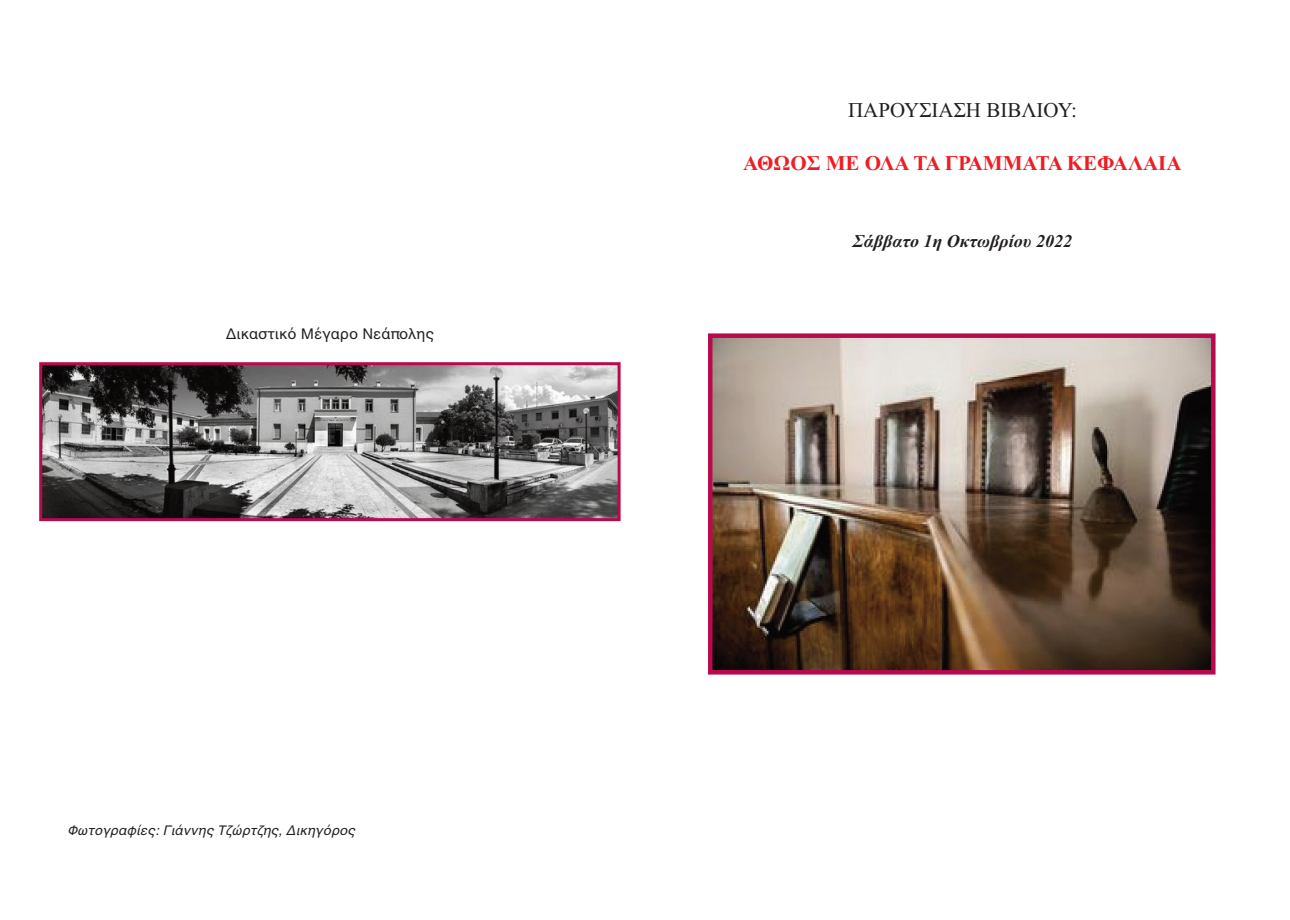
<style>
.page{position:relative;width:1290px;height:920px;background:#fff}
.page>*{position:absolute;margin:0;border:0;box-sizing:border-box;transform-origin:0 0}
.t1{font:700 21px "Times New Roman";color:#ee1d23}
.t2{font:21px "Times New Roman";color:#231f20}
.t3{font:italic 700 18px "Times New Roman";color:#231f20}
.t4{font:15px "Helvetica";color:#231f20}
.t5{font:italic 13.5px "Helvetica";color:#231f20}
</style>
<div class="page">
<img style="left:713px;top:338px;width:497px;height:332px">
<div style="left:708px;top:333px;width:507px;height:342px;border:4px solid #b80a4d"></div>
<img style="left:43px;top:366px;width:574px;height:151px">
<div style="left:39px;top:362px;width:582px;height:159px;border:3px solid #b80a4d"></div>
<p class="t4" style="left:226px;top:325px;width:210px">Δικαστικό Μέγαρο Νεάπολης</p>
<p class="t5" style="left:68px;top:822px;width:289px">Φωτογραφίες: Γιάννης Τζώρτζης, Δικηγόρος</p>
<h1 class="t2" style="left:848px;top:97px;width:230px">ΠΑΡΟΥΣΙΑΣΗ ΒΙΒΛΙΟΥ:</h1>
<h1 class="t1" style="left:743px;top:151px;width:440px">ΑΘΩΟΣ ΜΕ ΟΛΑ ΤΑ ΓΡΑΜΜΑΤΑ ΚΕΦΑΛΑΙΑ</h1>
<h2 class="t3" style="left:853px;top:230px;width:221px">Σάββατο 1η Οκτωβρίου 2022</h2>
</div>
